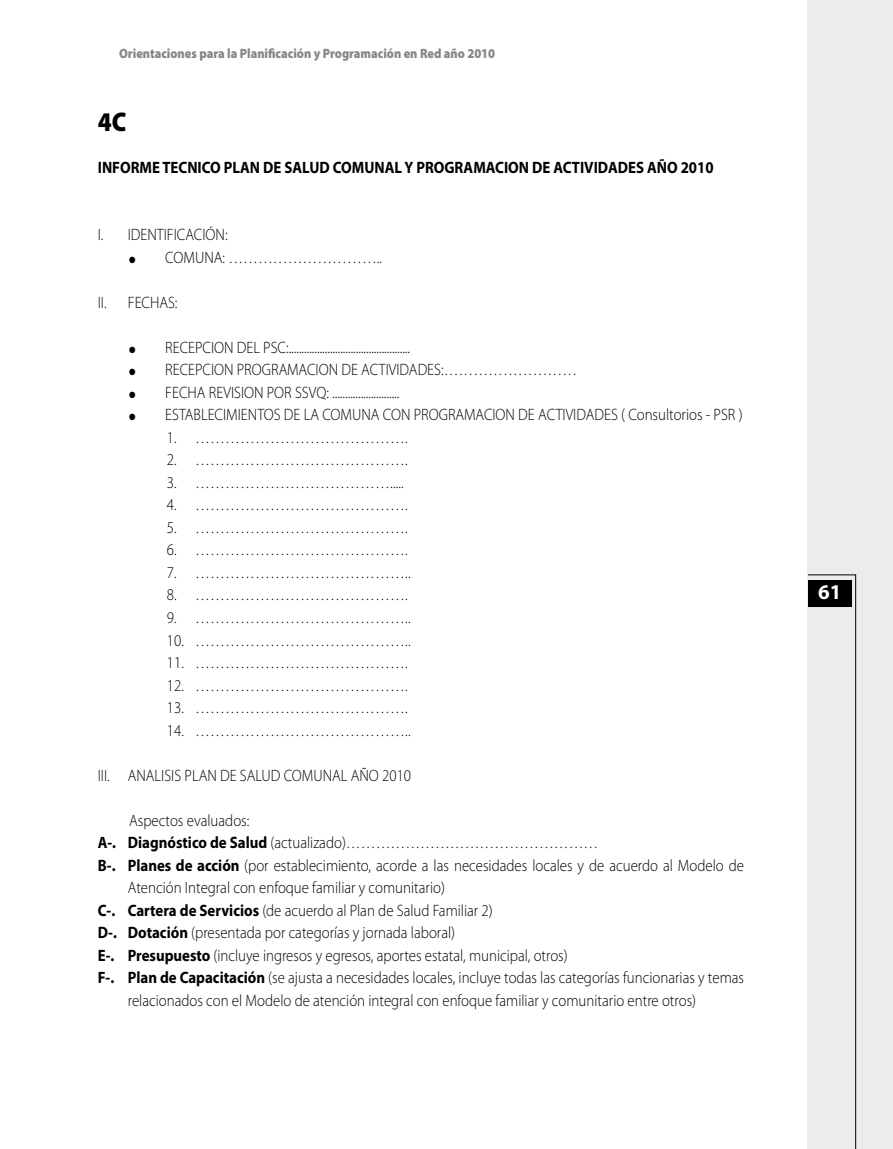
<style>
.page{position:relative;width:893px;height:1149px;background:#fff}
.page>*{position:absolute;margin:0;border:0;box-sizing:border-box;transform-origin:0 0}
.t1{font:900 27px "Myriad Pro";color:#000;scale:.9 1}
.t2{font:700 21px "Myriad Pro";color:#fff}
.t3{font:300 16.5px "Myriad Pro";color:#000;scale:.9 1}
.t4{font:700 16.5px "Myriad Pro";color:#000;scale:.9 1}
.t5{font:900 13.5px "Myriad Pro";color:#868788;scale:.9 1}
.s1{font-weight:700}
</style>
<div class="page">
<div style="left:808px;top:0;width:85px;height:1148px;background:#ececec"></div>
<div style="left:808px;top:579px;width:43px;height:27px;background:#000"></div>
<hr style="left:808px;top:574px;width:48px;height:1px;background:#000">
<hr style="left:855px;top:574px;width:1px;height:574px;background:#000">
<p class="t5" style="left:119px;top:44px;width:419px">Orientaciones para la Planificación y Programación en Red año 2010</p>
<h1 class="t1" style="left:98px;top:104px;width:33px">4C</h1>
<p class="t4" style="left:98px;top:157px;width:686px">INFORME TECNICO PLAN DE SALUD COMUNAL Y PROGRAMACION DE ACTIVIDADES AÑO 2010</p>
<p class="t3" style="left:98px;top:224px;width:146px">I. IDENTIFICACIÓN:</p>
<p class="t3" style="left:129px;top:247px;width:282px">● COMUNA: …………………………..</p>
<p class="t3" style="left:98px;top:292px;width:90px">II. FECHAS:</p>
<p class="t3" style="left:129px;top:337px;width:314px">● RECEPCION DEL PSC:...............................................</p>
<p class="t3" style="left:129px;top:359px;width:499px">● RECEPCION PROGRAMACION DE ACTIVIDADES:………………………</p>
<p class="t3" style="left:129px;top:382px;width:302px">● FECHA REVISION POR SSVQ: ..........................</p>
<p class="t3" style="left:129px;top:404px;width:683px">● ESTABLECIMIENTOS DE LA COMUNA CON PROGRAMACION DE ACTIVIDADES ( Consultorios - PSR )</p>
<p class="t3" style="left:167px;top:427px;width:269px">1. …………………………………….</p>
<p class="t3" style="left:167px;top:449px;width:269px">2. …………………………………….</p>
<p class="t3" style="left:167px;top:472px;width:265px">3. ………………………………….....</p>
<p class="t3" style="left:167px;top:495px;width:269px">4. …………………………………….</p>
<p class="t3" style="left:167px;top:517px;width:269px">5. …………………………………….</p>
<p class="t3" style="left:167px;top:540px;width:269px">6. …………………………………….</p>
<p class="t3" style="left:167px;top:562px;width:272px">7. ……………………………………..</p>
<p class="t3" style="left:167px;top:585px;width:269px">8. …………………………………….</p>
<p class="t3" style="left:167px;top:607px;width:272px">9. ……………………………………..</p>
<p class="t3" style="left:167px;top:630px;width:272px">10. ……………………………………..</p>
<p class="t3" style="left:167px;top:652px;width:269px">11. …………………………………….</p>
<p class="t3" style="left:167px;top:675px;width:269px">12. …………………………………….</p>
<p class="t3" style="left:167px;top:697px;width:269px">13. …………………………………….</p>
<p class="t3" style="left:167px;top:720px;width:272px">14. ……………………………………..</p>
<p class="t3" style="left:98px;top:765px;width:350px">III. ANALISIS PLAN DE SALUD COMUNAL AÑO 2010</p>
<p class="t3" style="left:129px;top:810px;width:135px">Aspectos evaluados:</p>
<p class="t3" style="left:98px;top:832px;width:558px"><span class="s1">A-. Diagnóstico de Salud</span> (actualizado)……………………………………………</p>
<p class="t3" style="left:98px;top:855px;width:720px"><span class="s1">B-. Planes de acción</span> (por establecimiento, acorde a las necesidades locales y de acuerdo al Modelo de</p>
<p class="t3" style="left:128px;top:877px;width:354px">Atención Integral con enfoque familiar y comunitario)</p>
<p class="t3" style="left:98px;top:900px;width:440px"><span class="s1">C-. Cartera de Servicios</span> (de acuerdo al Plan de Salud Familiar 2)</p>
<p class="t3" style="left:98px;top:922px;width:399px"><span class="s1">D-. Dotación</span> (presentada por categorías y jornada laboral)</p>
<p class="t3" style="left:98px;top:945px;width:524px"><span class="s1">E-. Presupuesto</span> (incluye ingresos y egresos, aportes estatal, municipal, otros)</p>
<p class="t3" style="left:98px;top:967px;width:720px"><span class="s1">F-. Plan de Capacitación</span> (se ajusta a necesidades locales, incluye todas las categorías funcionarias y temas</p>
<p class="t3" style="left:128px;top:990px;width:633px">relacionados con el Modelo de atención integral con enfoque familiar y comunitario entre otros)</p>
<p class="t2" style="left:818px;top:578px;width:25px">61</p>
</div>
